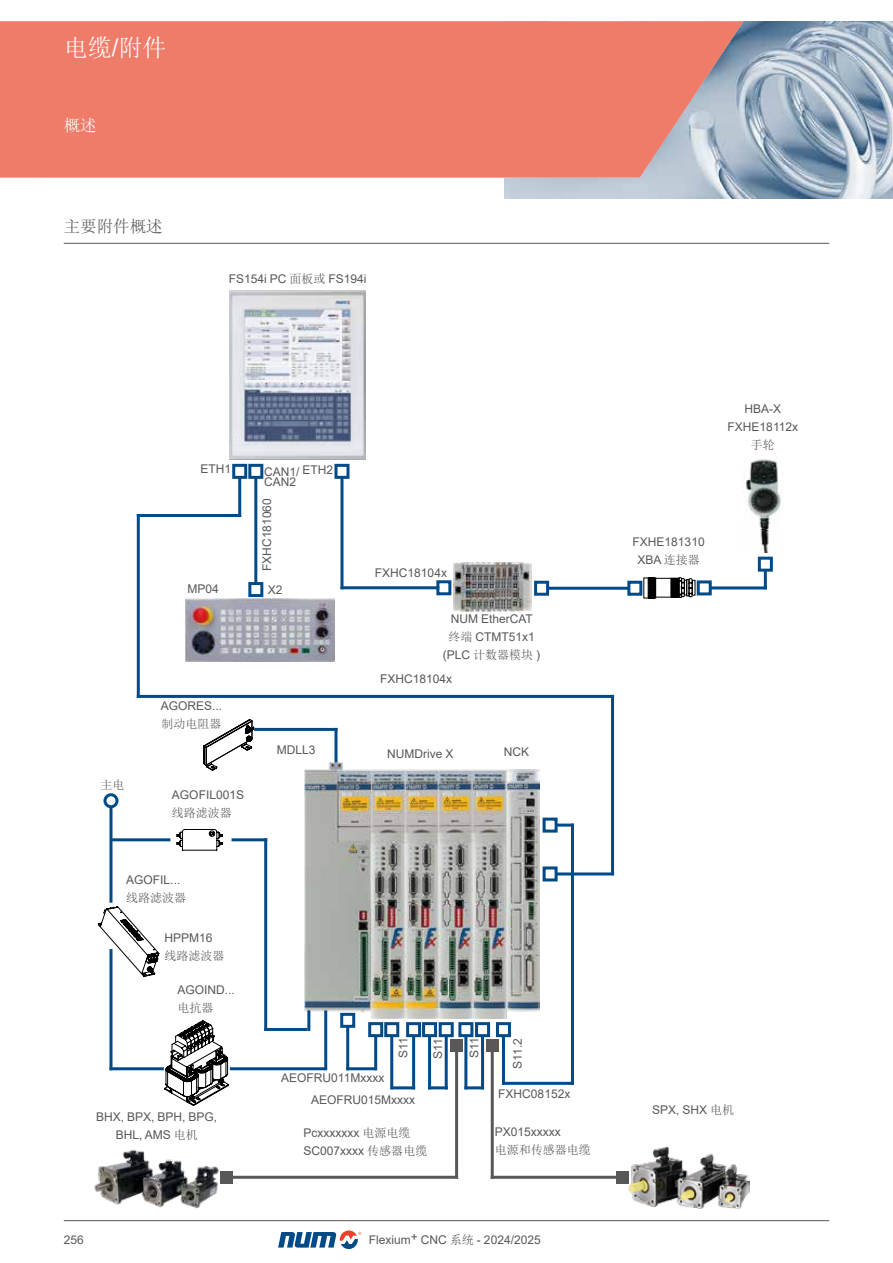
<style>
.page{position:relative;width:893px;height:1263px;background:#fff}
.page>*{position:absolute;margin:0;border:0;box-sizing:border-box;transform-origin:0 0}
.t1{font:24px "Sim Sun";color:#fff}
.t2{font:16.5px "Sim Sun";color:#595757}
.t3{font:16.5px "Sim Sun";color:#fff}
.t4{font:12px/18px "Arial";color:#595757;text-align:center}
.t5{font:12px "Sim Sun";color:#595757}
.s1{font-family:"Arial"}
.s2{font-family:"Sim Sun"}
</style>
<div class="page">
<img style="left:504px;top:21px;width:389px;height:178px">
<hr style="left:64px;top:1220px;width:765px;height:1px;background:#595757">
<svg style="left:278px;top:1230px;width:83px;height:19px"></svg>
<svg style="left:0;top:21px;width:744px;height:157px;background:#ea8070"></svg>
<hr style="left:64px;top:243px;width:765px;height:1px;background:#595757">
<hr style="left:374px;top:1036px;width:3px;height:34px;background:#004a88">
<div style="left:368px;top:1022px;width:15px;height:15px;border:3px solid #004a88"></div>
<hr style="left:346px;top:1026px;width:3px;height:44px;background:#004a88">
<div style="left:340px;top:1013px;width:15px;height:15px;border:3px solid #004a88"></div>
<hr style="left:390px;top:1036px;width:3px;height:53px;background:#004a88">
<div style="left:384px;top:1022px;width:15px;height:15px;border:3px solid #004a88"></div>
<hr style="left:412px;top:1036px;width:3px;height:53px;background:#004a88">
<div style="left:406px;top:1022px;width:15px;height:15px;border:3px solid #004a88"></div>
<hr style="left:391px;top:1086px;width:24px;height:3px;background:#004a88">
<hr style="left:428px;top:1036px;width:3px;height:53px;background:#004a88">
<div style="left:422px;top:1022px;width:15px;height:15px;border:3px solid #004a88"></div>
<hr style="left:445px;top:1036px;width:3px;height:53px;background:#004a88">
<div style="left:439px;top:1022px;width:15px;height:15px;border:3px solid #004a88"></div>
<hr style="left:428px;top:1086px;width:20px;height:3px;background:#004a88">
<hr style="left:464px;top:1036px;width:3px;height:53px;background:#004a88">
<div style="left:458px;top:1022px;width:15px;height:15px;border:3px solid #004a88"></div>
<hr style="left:481px;top:1036px;width:3px;height:53px;background:#004a88">
<div style="left:475px;top:1022px;width:15px;height:15px;border:3px solid #004a88"></div>
<hr style="left:502px;top:1036px;width:3px;height:49px;background:#004a88">
<div style="left:496px;top:1022px;width:15px;height:15px;border:3px solid #004a88"></div>
<hr style="left:556px;top:823px;width:18px;height:3px;background:#004a88">
<div style="left:543px;top:817px;width:15px;height:15px;border:3px solid #004a88"></div>
<hr style="left:491px;top:1045px;width:3px;height:134px;background:#595757">
<div style="left:486px;top:1039px;width:12px;height:12px;background:#595757"></div>
<hr style="left:491px;top:1176px;width:132px;height:3px;background:#595757">
<div style="left:617px;top:1171px;width:12px;height:12px;background:#595757"></div>
<hr style="left:455px;top:1045px;width:3px;height:134px;background:#595757">
<div style="left:451px;top:1039px;width:12px;height:12px;background:#595757"></div>
<hr style="left:227px;top:1176px;width:231px;height:3px;background:#595757">
<div style="left:221px;top:1171px;width:12px;height:12px;background:#595757"></div>
<hr style="left:324px;top:1004px;width:3px;height:66px;background:#004a88">
<hr style="left:307px;top:1001px;width:3px;height:30px;background:#004a88">
<hr style="left:264px;top:1028px;width:43px;height:3px;background:#004a88">
<hr style="left:224px;top:838px;width:43px;height:3px;background:#004a88">
<hr style="left:111px;top:838px;width:65px;height:3px;background:#004a88">
<hr style="left:264px;top:838px;width:3px;height:193px;background:#004a88">
<hr style="left:334px;top:728px;width:3px;height:48px;background:#004a88">
<hr style="left:556px;top:872px;width:58px;height:3px;background:#004a88">
<div style="left:543px;top:866px;width:15px;height:15px;border:3px solid #004a88"></div>
<hr style="left:710px;top:586px;width:57px;height:3px;background:#004a88">
<div style="left:697px;top:580px;width:15px;height:15px;border:3px solid #004a88"></div>
<hr style="left:548px;top:587px;width:81px;height:3px;background:#004a88">
<div style="left:627px;top:581px;width:15px;height:15px;border:3px solid #004a88"></div>
<div style="left:534px;top:581px;width:15px;height:15px;border:3px solid #004a88"></div>
<hr style="left:238px;top:477px;width:3px;height:40px;background:#004a88">
<div style="left:232px;top:464px;width:15px;height:15px;border:3px solid #004a88"></div>
<hr style="left:254px;top:477px;width:3px;height:106px;background:#004a88">
<div style="left:248px;top:464px;width:15px;height:15px;border:3px solid #004a88"></div>
<div style="left:248px;top:582px;width:15px;height:15px;border:3px solid #004a88"></div>
<hr style="left:340px;top:477px;width:3px;height:112px;background:#004a88">
<div style="left:334px;top:464px;width:15px;height:15px;border:3px solid #004a88"></div>
<img style="left:230px;top:291px;width:136px;height:169px">
<hr style="left:137px;top:514px;width:104px;height:3px;background:#004a88">
<hr style="left:137px;top:514px;width:3px;height:184px;background:#004a88">
<hr style="left:342px;top:586px;width:96px;height:3px;background:#004a88">
<div style="left:436px;top:580px;width:15px;height:15px;border:3px solid #004a88"></div>
<img style="left:186px;top:599px;width:148px;height:63px">
<img style="left:453px;top:562px;width:79px;height:50px">
<svg style="left:648px;top:577px;width:7px;height:22px"></svg>
<div style="left:643px;top:578px;width:13px;height:20px;border:1px solid #000"></div>
<svg style="left:671px;top:577px;width:22px;height:21px"></svg>
<div style="left:686px;top:579px;width:3px;height:17px;border:1px solid #000"></div>
<div style="left:692px;top:580px;width:3px;height:15px;border:1px solid #000"></div>
<div style="left:655px;top:578px;width:25px;height:20px;border:1px solid #000"></div>
<img style="left:743px;top:459px;width:38px;height:93px">
<hr style="left:764px;top:570px;width:3px;height:19px;background:#004a88">
<div style="left:758px;top:557px;width:15px;height:15px;border:3px solid #004a88"></div>
<hr style="left:137px;top:695px;width:477px;height:3px;background:#004a88">
<hr style="left:611px;top:695px;width:3px;height:180px;background:#004a88">
<img style="left:304px;top:763px;width:236px;height:255px">
<svg style="left:203px;top:719px;width:52px;height:52px"></svg>
<svg style="left:164px;top:1020px;width:65px;height:86px"></svg>
<svg style="left:98px;top:906px;width:62px;height:71px"></svg>
<hr style="left:254px;top:728px;width:83px;height:3px;background:#004a88">
<hr style="left:230px;top:1067px;width:96px;height:3px;background:#004a88">
<hr style="left:109px;top:1067px;width:55px;height:3px;background:#004a88">
<hr style="left:109px;top:949px;width:3px;height:121px;background:#004a88">
<hr style="left:109px;top:807px;width:3px;height:96px;background:#004a88">
<div style="left:103px;top:793px;width:15px;height:15px;border:3px solid #004a88;border-radius:50%"></div>
<img style="left:629px;top:1146px;width:121px;height:63px">
<img style="left:94px;top:1149px;width:127px;height:60px">
<hr style="left:571px;top:823px;width:3px;height:262px;background:#004a88">
<hr style="left:503px;top:1082px;width:71px;height:3px;background:#004a88">
<hr style="left:464px;top:1086px;width:20px;height:3px;background:#004a88">
<hr style="left:346px;top:1067px;width:31px;height:3px;background:#004a88">
<div style="left:170px;top:828px;width:62px;height:23px;background:#fff"></div>
<svg style="left:176px;top:828px;width:47px;height:23px"></svg>
<h1 class="t1" style="left:64px;top:35px;width:104px">电缆<span class="s1">/</span>附件</h1>
<h2 class="t3" style="left:64px;top:117px;width:34px">概述</h2>
<h2 class="t2" style="left:64px;top:218px;width:100px">主要附件概述</h2>
<p class="t4" style="left:229px;top:270px;width:139px">FS154i PC <span class="s2">面板或</span> FS194i</p>
<p class="t4" style="left:200px;top:460px;width:32px">ETH1</p>
<p class="t4" style="left:264px;top:466px;width:37px;line-height:10.5px;text-align:left">CAN1/<br>CAN2</p>
<p class="t4" style="left:302px;top:461px;width:32px">ETH2</p>
<p class="t4" style="left:258px;top:571px;width:74px;rotate:-90deg">FXHC181060</p>
<p class="t4" style="left:187px;top:579px;width:33px">MP04</p>
<p class="t4" style="left:268px;top:580px;width:16px">X2</p>
<p class="t4" style="left:161px;top:697px;width:63px">AGORES...</p>
<p class="t5" style="left:162px;top:718px;width:61px">制动电阻器</p>
<p class="t4" style="left:375px;top:564px;width:74px">FXHC18104x</p>
<p class="t4" style="left:443px;top:609px;width:99px">NUM EtherCAT<br><span class="s2">终端</span> CTMT51x1 (PLC <span class="s2">计数器模块</span> )</p>
<p class="t4" style="left:380px;top:669px;width:74px">FXHC18104x</p>
<p class="t5" style="left:100px;top:779px;width:25px">主电</p>
<p class="t4" style="left:172px;top:786px;width:74px">AGOFIL001S</p>
<p class="t5" style="left:172px;top:807px;width:61px">线路滤波器</p>
<p class="t4" style="left:126px;top:871px;width:56px">AGOFIL...</p>
<p class="t5" style="left:126px;top:892px;width:61px">线路滤波器</p>
<p class="t4" style="left:165px;top:929px;width:50px">HPPM16</p>
<p class="t5" style="left:165px;top:950px;width:61px">线路滤波器</p>
<p class="t4" style="left:177px;top:981px;width:59px">AGOIND...</p>
<p class="t5" style="left:177px;top:1002px;width:37px">电抗器</p>
<p class="t4" style="left:96px;top:1107px;width:123px">BHX, BPX, BPH, BPG,<br>BHL, AMS <span class="s2">电机</span></p>
<p class="t4" style="left:277px;top:740px;width:40px">MDLL3</p>
<p class="t4" style="left:387px;top:744px;width:68px">NUMDrive X</p>
<p class="t4" style="left:504px;top:742px;width:27px">NCK</p>
<p class="t4" style="left:394px;top:1057px;width:22px;rotate:-90deg">S11</p>
<p class="t4" style="left:429px;top:1058px;width:22px;rotate:-90deg">S11</p>
<p class="t4" style="left:311px;top:1067px;width:106px;line-height:21.9px;text-align:left;text-indent:-30px">AEOFRU011Mxxxx<br>AEOFRU015Mxxxx</p>
<p class="t4" style="left:465px;top:1057px;width:22px;rotate:-90deg">S11</p>
<p class="t4" style="left:508px;top:1069px;width:32px;rotate:-90deg">S11.2</p>
<p class="t4" style="left:498px;top:1085px;width:74px">FXHC08152x</p>
<p class="t4" style="left:304px;top:1124px;width:125px;text-align:left">Pcxxxxxxx <span class="s2">电源电缆<br></span>SC007xxxx <span class="s2">传感器电缆</span></p>
<p class="t4" style="left:495px;top:1123px;width:68px">PX015xxxxx</p>
<p class="t5" style="left:495px;top:1144px;width:97px">电源和传感器电缆</p>
<p class="t4" style="left:64px;top:1231px;width:22px">256</p>
<p class="t4" style="left:369px;top:1231px;width:173px">Flexium+ CNC <span class="s2">系统</span> - 2024/2025</p>
<p class="t4" style="left:728px;top:399px;width:72px">HBA-X<br>FXHE18112x</p>
<p class="t5" style="left:751px;top:438px;width:25px">手轮</p>
<p class="t4" style="left:633px;top:532px;width:74px">FXHE181310<br>XBA <span class="s2">连接器</span></p>
<p class="t4" style="left:652px;top:1101px;width:84px">SPX, SHX <span class="s2">电机</span></p>
</div>
